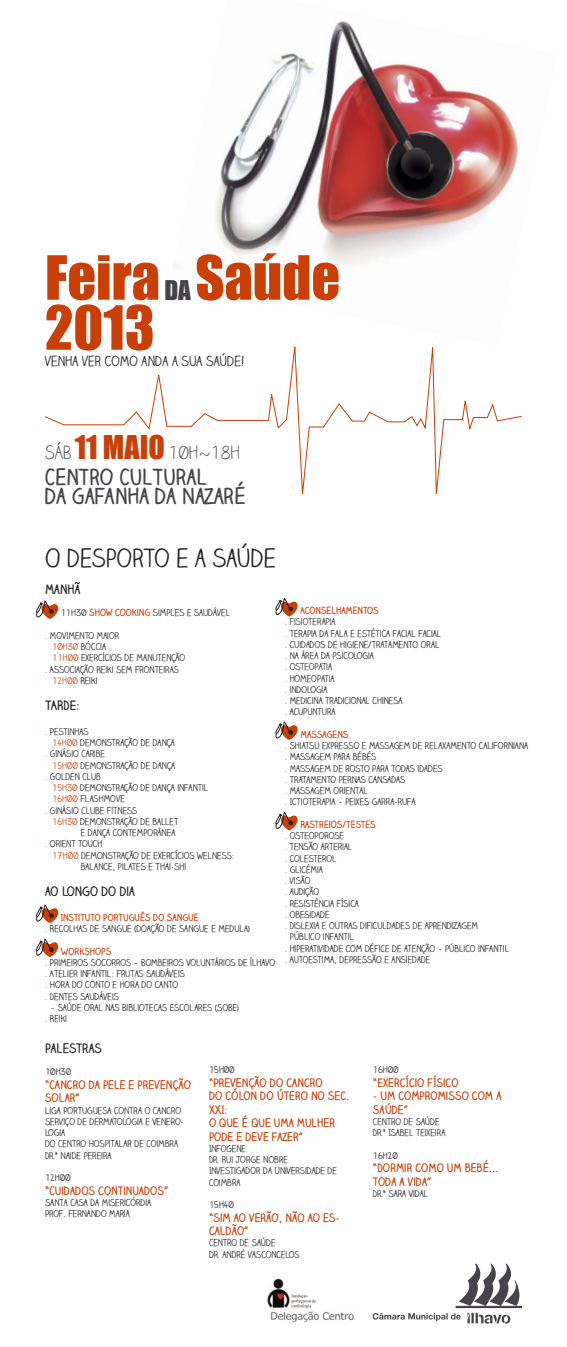
<style>
.page{position:relative;width:567px;height:1347px;background:#fff}
.page>*{position:absolute;margin:0;border:0;box-sizing:border-box;transform-origin:0 0}
.t1{font:56.25px "Impact";color:#c93f07}
.t2{font:25px "Claire Hand";color:#212125}
.t3{font:25px "Impact";color:#464448}
.t4{font:700 21.25px "Claire Hand";color:#464448}
.t5{font:300 18.75px "Claire Hand";color:#464448}
.t6{font:13.75px "Claire Hand";color:#212125}
.t7{font:700 12.5px "Claire Hand";color:#212125}
.t8{font:700 11.25px/13.5px "Claire Hand";color:#c93f07}
.t9{font:9.38px/11.2px "Claire Hand";color:#212125}
.t10{font:700 9.38px "Claire Hand";color:#c93f07}
.t11{font:9.38px "Claire Hand";color:#c93f07}
.s1{font-family:"Impact";font-weight:400;font-size:30px;color:#c93f07}
.s2{font-weight:700;color:#c93f07}
.s3{color:#c93f07}
.s4{color:#212125}
</style>
<div class="page">
<img style="left:267px;top:1278px;width:87px;height:44px">
<svg style="left:36px;top:600px;width:22px;height:19px"></svg>
<svg style="left:373px;top:1263px;width:149px;height:60px"></svg>
<img style="left:173px;top:21px;width:346px;height:248px">
<svg style="left:45px;top:346px;width:477px;height:149px"></svg>
<svg style="left:275px;top:598px;width:23px;height:18px"></svg>
<svg style="left:275px;top:721px;width:23px;height:19px"></svg>
<svg style="left:275px;top:812px;width:23px;height:18px"></svg>
<svg style="left:36px;top:904px;width:22px;height:19px"></svg>
<svg style="left:36px;top:938px;width:22px;height:19px"></svg>
<p class="t1" style="left:195px;top:234px;width:146px">Saúde</p>
<p class="t1" style="left:45px;top:234px;width:117px">Feira</p>
<p class="t3" style="left:164px;top:270px;width:28px">DA</p>
<p class="t1" style="left:45px;top:284px;width:111px">2013</p>
<p class="t6" style="left:45px;top:352px;width:201px">VENHA VER COMO ANDA A SUA SAÚDE!</p>
<p class="t5" style="left:45px;top:442px;width:197px">SÁB <span class="s1">11 MAIO</span> 10h~18h</p>
<p class="t4" style="left:45px;top:462px;width:164px">CENTRO CULTURAL</p>
<p class="t4" style="left:45px;top:481px;width:203px">DA GAFANHA DA NAZARÉ</p>
<p class="t2" style="left:45px;top:542px;width:232px">O DESPORTO E A SAÚDE</p>
<p class="t7" style="left:45px;top:580px;width:37px">MANHÃ</p>
<p class="t9" style="left:61px;top:607px;width:171px">11H30 <span class="s2">SHOW COOKING</span> SIMPLES E SAUDÁVEL</p>
<p class="t9" style="left:45px;top:629px;width:76px"><span class="s3">.</span> MOVIMENTO MAIOR</p>
<p class="t9" style="left:52px;top:641px;width:55px"><span class="s3">10H30</span> BÓCCIA</p>
<p class="t9" style="left:52px;top:652px;width:135px"><span class="s3">11H00</span> EXERCÍCIOS DE MANUTENÇÃO</p>
<p class="t9" style="left:45px;top:663px;width:135px"><span class="s3">.</span> ASSOCIAÇÃO REIKI SEM FRONTEIRAS</p>
<p class="t11" style="left:52px;top:674px;width:47px">12H00 <span class="s4">REIKI</span></p>
<p class="t7" style="left:45px;top:696px;width:36px">TARDE:</p>
<p class="t9" style="left:45px;top:725px;width:45px"><span class="s3">.</span> PESTINHAS</p>
<p class="t9" style="left:52px;top:737px;width:124px"><span class="s3">14H00</span> DEMONSTRAÇÃO DE DANÇA</p>
<p class="t9" style="left:45px;top:748px;width:61px"><span class="s3">.</span> GINÁSIO CARIBE</p>
<p class="t9" style="left:52px;top:759px;width:124px"><span class="s3">15H00</span> DEMONSTRAÇÃO DE DANÇA</p>
<p class="t9" style="left:45px;top:770px;width:57px"><span class="s3">.</span> GOLDEN CLUB</p>
<p class="t9" style="left:52px;top:782px;width:158px"><span class="s3">15H30</span> DEMONSTRAÇÃO DE DANÇA INFANTIL</p>
<p class="t9" style="left:52px;top:793px;width:74px"><span class="s3">16H00</span> FLASHMOVE</p>
<p class="t9" style="left:45px;top:804px;width:94px"><span class="s3">.</span> GINÁSIO CLUBE FITNESS</p>
<p class="t9" style="left:52px;top:815px;width:128px"><span class="s3">16H30</span> DEMONSTRAÇÃO DE BALLET</p>
<p class="t9" style="left:81px;top:827px;width:96px">E DANÇA CONTEMPORÂNEA</p>
<p class="t9" style="left:45px;top:838px;width:59px"><span class="s3">.</span> ORIENT TOUCH</p>
<p class="t9" style="left:52px;top:849px;width:184px"><span class="s3">17H00</span> DEMONSTRAÇÃO DE EXERCÍCIOS WELNESS:</p>
<p class="t9" style="left:81px;top:860px;width:107px">BALANCE, PILATES E THAI-SHI</p>
<p class="t7" style="left:45px;top:882px;width:91px">AO LONGO DO DIA</p>
<p class="t10" style="left:61px;top:910px;width:139px">INSTITUTO PORTUGUÊS DO SANGUE</p>
<p class="t9" style="left:45px;top:923px;width:206px"><span class="s3">.</span> RECOLHAS DE SANGUE (DOAÇÃO DE SANGUE E MEDULA)</p>
<p class="t10" style="left:61px;top:944px;width:52px">WORKSHOPS</p>
<p class="t9" style="left:45px;top:956px;width:232px"><span class="s3">.</span> PRIMEIROS SOCORROS – BOMBEIROS VOLUNTÁRIOS DE ÍLHAVO</p>
<p class="t9" style="left:45px;top:968px;width:141px"><span class="s3">.</span> ATELIER INFANTIL: FRUTAS SAUDÁVEIS</p>
<p class="t9" style="left:45px;top:979px;width:135px"><span class="s3">.</span> HORA DO CONTO E HORA DO CANTO</p>
<p class="t9" style="left:45px;top:990px;width:75px"><span class="s3">.</span> DENTES SAUDÁVEIS</p>
<p class="t9" style="left:50px;top:1001px;width:190px">– SAÚDE ORAL NAS BIBLIOTECAS ESCOLARES (SOBE)</p>
<p class="t9" style="left:45px;top:1013px;width:24px"><span class="s3">.</span> REIKI</p>
<p class="t7" style="left:45px;top:1039px;width:58px">PALESTRAS</p>
<p class="t9" style="left:45px;top:1066px;width:28px">10H30</p>
<p class="t8" style="left:45px;top:1077px;width:147px">“CANCRO DA PELE E PREVENÇÃO<br>SOLAR”</p>
<p class="t9" style="left:45px;top:1104px;width:138px">LIGA PORTUGUESA CONTRA O CANCRO</p>
<p class="t9" style="left:45px;top:1115px;width:141px">SERVIÇO DE DERMATOLOGIA E VENERO-<br>LOGIA</p>
<p class="t9" style="left:45px;top:1138px;width:134px">DO CENTRO HOSPITALAR DE COIMBRA</p>
<p class="t9" style="left:45px;top:1149px;width:68px">DR.ª NAIDE PEREIRA</p>
<p class="t9" style="left:45px;top:1172px;width:27px">12H00</p>
<p class="t8" style="left:45px;top:1183px;width:125px">“CUIDADOS CONTINUADOS”</p>
<p class="t9" style="left:45px;top:1196px;width:108px">SANTA CASA DA MISERICÓRDIA</p>
<p class="t9" style="left:45px;top:1208px;width:86px">PROF. FERNANDO MARIA</p>
<p class="t10" style="left:300px;top:604px;width:80px">ACONSELHAMENTOS</p>
<p class="t9" style="left:285px;top:616px;width:52px"><span class="s3">.</span> FISIOTERAPIA</p>
<p class="t9" style="left:285px;top:627px;width:158px"><span class="s3">.</span> TERAPIA DA FALA E ESTÉTICA FACIAL FACIAL</p>
<p class="t9" style="left:285px;top:638px;width:156px"><span class="s3">.</span> CUIDADOS DE HIGIENE/TRATAMENTO ORAL</p>
<p class="t9" style="left:285px;top:650px;width:91px"><span class="s3">.</span> NA ÁREA DA PSICOLOGIA</p>
<p class="t9" style="left:285px;top:661px;width:49px"><span class="s3">.</span> OSTEOPATIA</p>
<p class="t9" style="left:285px;top:672px;width:51px"><span class="s3">.</span> HOMEOPATIA</p>
<p class="t9" style="left:285px;top:683px;width:44px"><span class="s3">.</span> INDOLOGIA</p>
<p class="t9" style="left:285px;top:695px;width:119px"><span class="s3">.</span> MEDICINA TRADICIONAL CHINESA</p>
<p class="t9" style="left:285px;top:706px;width:52px"><span class="s3">.</span> ACUPUNTURA</p>
<p class="t10" style="left:300px;top:728px;width:50px">MASSAGENS</p>
<p class="t9" style="left:285px;top:740px;width:245px"><span class="s3">.</span> SHIATSU EXPRESSO E MASSAGEM DE RELAXAMENTO CALIFORNIANA</p>
<p class="t9" style="left:285px;top:751px;width:93px"><span class="s3">.</span> MASSAGEM PARA BÉBÉS</p>
<p class="t9" style="left:285px;top:762px;width:159px"><span class="s3">.</span> MASSAGEM DE ROSTO PARA TODAS IDADES</p>
<p class="t9" style="left:285px;top:773px;width:122px"><span class="s3">.</span> TRATAMENTO PERNAS CANSADAS</p>
<p class="t9" style="left:285px;top:785px;width:84px"><span class="s3">.</span> MASSAGEM ORIENTAL</p>
<p class="t9" style="left:285px;top:796px;width:132px"><span class="s3">.</span> ICTIOTERAPIA – PEIXES GARRA-RUFA</p>
<p class="t10" style="left:300px;top:818px;width:77px">RASTREIOS/TESTES</p>
<p class="t9" style="left:285px;top:830px;width:61px"><span class="s3">.</span> OSTEOPOROSE</p>
<p class="t9" style="left:285px;top:841px;width:69px"><span class="s3">.</span> TENSÃO ARTERIAL</p>
<p class="t9" style="left:285px;top:852px;width:53px"><span class="s3">.</span> COLESTEROL</p>
<p class="t9" style="left:285px;top:863px;width:40px"><span class="s3">.</span> GLICÉMIA</p>
<p class="t9" style="left:285px;top:875px;width:27px"><span class="s3">.</span> VISÃO</p>
<p class="t9" style="left:285px;top:886px;width:36px"><span class="s3">.</span> AUDIÇÃO</p>
<p class="t9" style="left:285px;top:897px;width:76px"><span class="s3">.</span> RESISTÊNCIA FÍSICA</p>
<p class="t9" style="left:285px;top:908px;width:46px"><span class="s3">.</span> OBESIDADE</p>
<p class="t9" style="left:285px;top:920px;width:195px"><span class="s3">.</span> DISLEXIA E OUTRAS DIFICULDADES DE APRENDIZAGEM</p>
<p class="t9" style="left:290px;top:931px;width:65px">PÚBLICO INFANTIL</p>
<p class="t9" style="left:285px;top:942px;width:226px"><span class="s3">.</span> HIPERATIVIDADE COM DÉFICE DE ATENÇÃO – PÚBLICO INFANTIL</p>
<p class="t9" style="left:285px;top:953px;width:147px"><span class="s3">.</span> AUTOESTIMA, DEPRESSÃO E ANSIEDADE</p>
<p class="t9" style="left:209px;top:1064px;width:27px">15H00</p>
<p class="t8" style="left:209px;top:1075px;width:115px">“PREVENÇÃO DO CANCRO</p>
<p class="t8" style="left:209px;top:1088px;width:142px">DO CÓLON DO ÚTERO NO SEC.<br>XXI:</p>
<p class="t8" style="left:209px;top:1115px;width:127px">O QUE É QUE UMA MULHER<br>PODE E DEVE FAZER”</p>
<p class="t9" style="left:209px;top:1142px;width:38px">INFOGENE</p>
<p class="t9" style="left:209px;top:1154px;width:80px">DR. RUI JORGE NOBRE</p>
<p class="t9" style="left:209px;top:1165px;width:130px">INVESTIGADOR DA UNIVERSIDADE DE<br>COIMBRA</p>
<p class="t9" style="left:209px;top:1199px;width:26px">15H40</p>
<p class="t8" style="left:209px;top:1210px;width:132px">“SIM AO VERÃO, NÃO AO ES-<br>CALDÃO”</p>
<p class="t9" style="left:209px;top:1237px;width:68px">CENTRO DE SAÚDE</p>
<p class="t9" style="left:209px;top:1248px;width:92px">DR. ANDRÉ VASCONCELOS</p>
<p class="t9" style="left:373px;top:1064px;width:27px">16H00</p>
<p class="t8" style="left:373px;top:1075px;width:87px">“EXERCÍCIO FÍSICO</p>
<p class="t8" style="left:373px;top:1088px;width:130px">- UM COMPROMISSO COM A<br>SAÚDE”</p>
<p class="t9" style="left:373px;top:1115px;width:68px">CENTRO DE SAÚDE</p>
<p class="t9" style="left:373px;top:1127px;width:74px">DR.ª ISABEL TEIXEIRA</p>
<p class="t9" style="left:373px;top:1149px;width:26px">16H20</p>
<p class="t8" style="left:373px;top:1160px;width:127px">“DORMIR COMO UM BEBÉ...<br>TODA A VIDA”</p>
<p class="t9" style="left:373px;top:1187px;width:57px">DR.ª SARA VIDAL</p>
</div>
